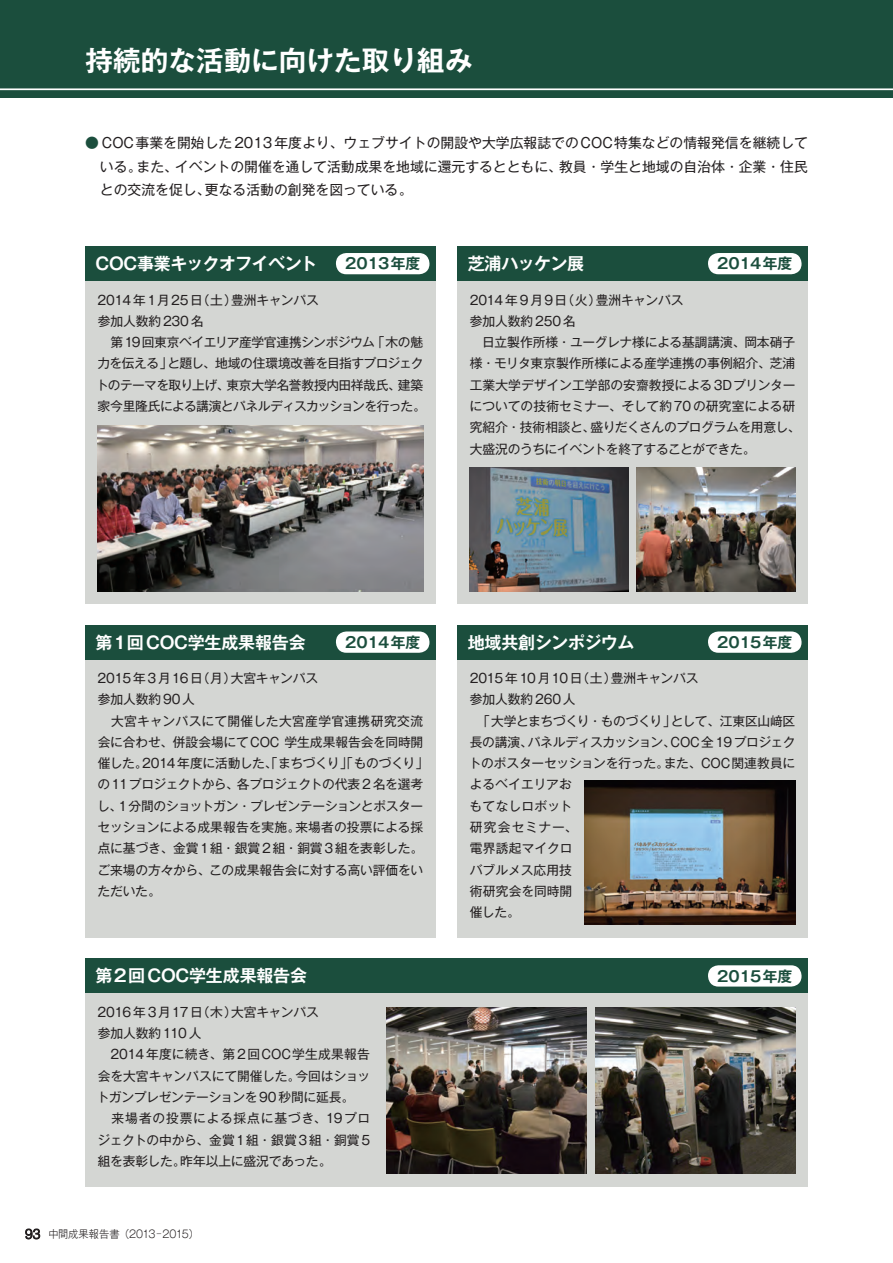
<style>
.page{position:relative;width:893px;height:1263px;background:#fff}
.page>*{position:absolute;margin:0;border:0;box-sizing:border-box;transform-origin:0 0}
.t1{font:700 27.6px "Gothic MB101 Pro De";color:#fff}
.t2{font:700 16.95px "Gothic MB101 Pro De";letter-spacing:-.015em;color:#fff}
.t3{font:700 14.85px "Gothic MB101 Pro De";letter-spacing:-.01em;color:#1b4e3d}
.t4{font:13.8px/23.4px "Gothic MB101 Pro";color:#231f20;text-align:justify}
.t5{font:12.75px/21.3px "Gothic MB101 Pro";letter-spacing:-.01em;color:#231f20}
.t6{font:12.75px/21.3px "Gothic MB101 Pro";letter-spacing:-.03em;color:#231f20}
.t7{font:300 10.65px "Gothic MB101 Pro";letter-spacing:-.005em;color:#231f20;scale:.96 1}
.s1{color:#1b4e3d}
.s2{font-family:"Helvetica";font-size:13.8px}
</style>
<div class="page">
<div style="left:0;top:0;width:893px;height:98px;background:#1b4e3d"></div>
<hr style="left:0;top:88px;width:893px;height:2px;background:#fff">
<div style="left:85px;top:625px;width:351px;height:313px;background:#d4d6d3"></div>
<div style="left:85px;top:625px;width:351px;height:34px;background:#1b4e3d"></div>
<div style="left:336px;top:631px;width:93px;height:22px;background:#fff;border-radius:10px"></div>
<div style="left:85px;top:247px;width:351px;height:357px;background:#d4d6d3"></div>
<div style="left:85px;top:247px;width:351px;height:34px;background:#1b4e3d"></div>
<div style="left:336px;top:253px;width:93px;height:21px;background:#fff;border-radius:10px"></div>
<img style="left:98px;top:425px;width:325px;height:166px">
<div style="left:457px;top:625px;width:351px;height:313px;background:#d4d6d3"></div>
<div style="left:457px;top:625px;width:351px;height:34px;background:#1b4e3d"></div>
<div style="left:708px;top:631px;width:93px;height:22px;background:#fff;border-radius:10px"></div>
<img style="left:585px;top:780px;width:210px;height:145px">
<div style="left:85px;top:959px;width:723px;height:227px;background:#d4d6d3"></div>
<div style="left:85px;top:959px;width:723px;height:34px;background:#1b4e3d"></div>
<div style="left:708px;top:965px;width:93px;height:21px;background:#fff;border-radius:10px"></div>
<img style="left:595px;top:1008px;width:200px;height:166px">
<div style="left:457px;top:247px;width:351px;height:357px;background:#d4d6d3"></div>
<div style="left:457px;top:247px;width:351px;height:34px;background:#1b4e3d"></div>
<div style="left:708px;top:253px;width:93px;height:21px;background:#fff;border-radius:10px"></div>
<img style="left:637px;top:468px;width:158px;height:123px">
<img style="left:470px;top:468px;width:158px;height:123px">
<img style="left:387px;top:1008px;width:200px;height:166px">
<svg style="left:25px;top:1228px;width:16px;height:12px"></svg>
<h1 class="t1" style="left:85px;top:38px;width:388px">持続的な活動に向けた取り組み</h1>
<p class="t4" style="left:100px;top:129px;width:710px;text-indent:-15px"><span class="s1">●</span> COC事業を開始した2013年度より、ウェブサイトの開設や大学広報誌でのCOC特集などの情報発信を継続している。また、イベントの開催を通して活動成果を地域に還元するとともに、教員・学生と地域の自治体・企業・住民との交流を促し、更なる活動の創発を図っている。</p>
<h2 class="t2" style="left:95px;top:250px;width:223px">COC事業キックオフイベント</h2>
<p class="t3" style="left:345px;top:251px;width:77px">2013年度</p>
<p class="t6" style="left:96px;top:287px;width:332px">2014年1月25日（土）豊洲キャンパス<br>参加人数約230名<br>　第19回東京ベイエリア産学官連携シンポジウム「木の魅力を伝える」と題し、地域の住環境改善を目指すプロジェクトのテーマを取り上げ、東京大学名誉教授内田祥哉氏、建築家今里隆氏による講演とパネルディスカッションを行った。</p>
<h2 class="t2" style="left:468px;top:250px;width:118px">芝浦ハッケン展</h2>
<p class="t3" style="left:717px;top:251px;width:77px">2014年度</p>
<p class="t5" style="left:469px;top:287px;width:333px">2014年9月9日（火）豊洲キャンパス<br>参加人数約250名<br>　日立製作所様・ユーグレナ様による基調講演、岡本硝子様・モリタ東京製作所様による産学連携の事例紹介、芝浦工業大学デザイン工学部の安齋教授による3Dプリンターについての技術セミナー、そして約70の研究室による研究紹介・技術相談と、盛りだくさんのプログラムを用意し、大盛況のうちにイベントを終了することができた。</p>
<h2 class="t2" style="left:96px;top:628px;width:212px">第1回COC学生成果報告会</h2>
<p class="t3" style="left:345px;top:630px;width:77px">2014年度</p>
<p class="t5" style="left:97px;top:666px;width:333px">2015年3月16日（月）大宮キャンパス<br>参加人数約90人<br>　大宮キャンパスにて開催した大宮産学官連携研究交流会に合わせ、併設会場にてCOC 学生成果報告会を同時開催した。2014年度に活動した、「まちづくり」「ものづくり」の11プロジェクトから、各プロジェクトの代表 2 名を選考し、1分間のショットガン・プレゼンテーションとポスターセッションによる成果報告を実施。来場者の投票による採点に基づき、金賞1組・銀賞2 組・銅賞3 組を表彰した。ご来場の方々から、この成果報告会に対する高い評価をいただいた。</p>
<h2 class="t2" style="left:468px;top:628px;width:168px">地域共創シンポジウム</h2>
<p class="t3" style="left:717px;top:630px;width:77px">2015年度</p>
<p class="t5" style="left:469px;top:666px;width:328px">2015年10月10日（土）豊洲キャンパス<br>参加人数約260人<br>　「大学とまちづくり・ものづくり」として、江東区山﨑区長の講演、パネルディスカッション、COC全19プロジェクトのポスターセッションを行った。また、COC関連教員によるベイエリアお<br>もてなしロボット<br>研究会セミナー、<br>電界誘起マイクロ<br>バブルメス応用技<br>術研究会を同時開<br>催した。</p>
<h2 class="t2" style="left:96px;top:962px;width:213px">第2回COC学生成果報告会</h2>
<p class="t3" style="left:717px;top:963px;width:77px">2015年度</p>
<p class="t5" style="left:97px;top:1000px;width:275px">2016年3月17日（木）大宮キャンパス<br>参加人数約110人<br>　2014年度に続き、第2回COC学生成果報告会を大宮キャンパスにて開催した。今回はショットガンプレゼンテーションを90 秒間に延長。　来場者の投票による採点に基づき、19プロジェクトの中から、金賞1組・銀賞3組・銅賞5組を表彰した。昨年以上に盛況であった。</p>
<p class="t7" style="left:25px;top:1225px;width:183px"><span class="s2">93</span> 中間成果報告書（2013-2015）</p>
</div>
